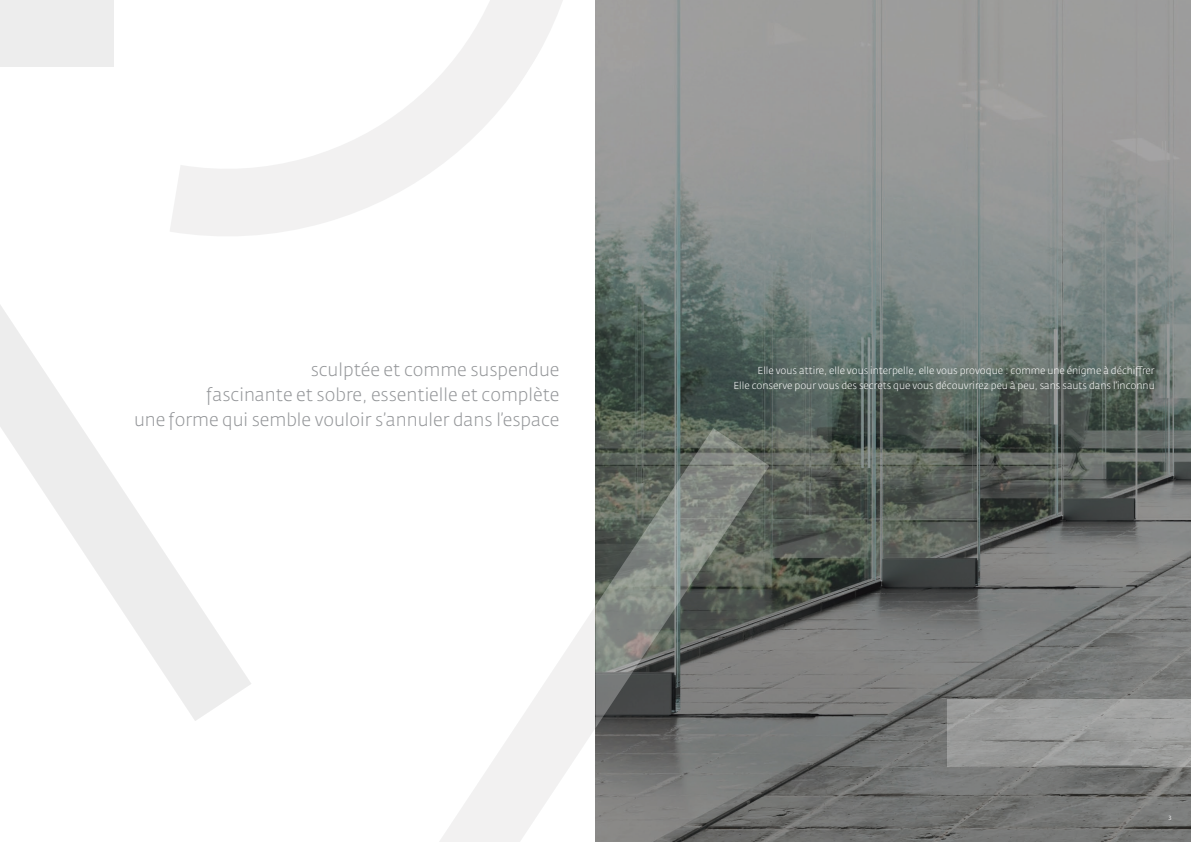
<style>
.page{position:relative;width:1191px;height:842px;background:#fff}
.page>*{position:absolute;margin:0;border:0;box-sizing:border-box;transform-origin:0 0}
.t1{font:300 18px/25px "Fedra Sans Std";color:#939598;text-align:right}
.t2{font:300 10px/14.5px "Fedra Sans Std";color:#fff;text-align:right}
.t3{font:6px "Fedra Sans Std";color:#fff}
</style>
<div class="page">
<img style="left:595px;top:0;width:596px;height:842px">
<svg style="left:439px;top:608px;width:156px;height:234px"></svg>
<div style="left:734px;top:0;width:148px;height:64px;background:#9d9d9b"></div>
<svg style="left:176px;top:0;width:448px;height:240px"></svg>
<svg style="left:595px;top:428px;width:174px;height:300px;background:#6a6f6a"></svg>
<div style="left:947px;top:699px;width:244px;height:68px;background:#9b9c9b"></div>
<svg style="left:0;top:194px;width:251px;height:527px"></svg>
<div style="left:0;top:0;width:114px;height:67px;background:#ededed"></div>
<h1 class="t1" style="left:134px;top:357px;width:427px">sculptée et comme suspendue<br>fascinante et sobre, essentielle et complète<br>une forme qui semble vouloir s’annuler dans l’espace</h1>
<p class="t2" style="left:733px;top:363px;width:423px">Elle vous attire, elle vous interpelle, elle vous provoque : comme une énigme à déchiffrer<br>Elle conserve pour vous des secrets que vous découvrirez peu à peu, sans sauts dans l’inconnu</p>
<p class="t3" style="left:1168px;top:814px;width:5px">3</p>
</div>
